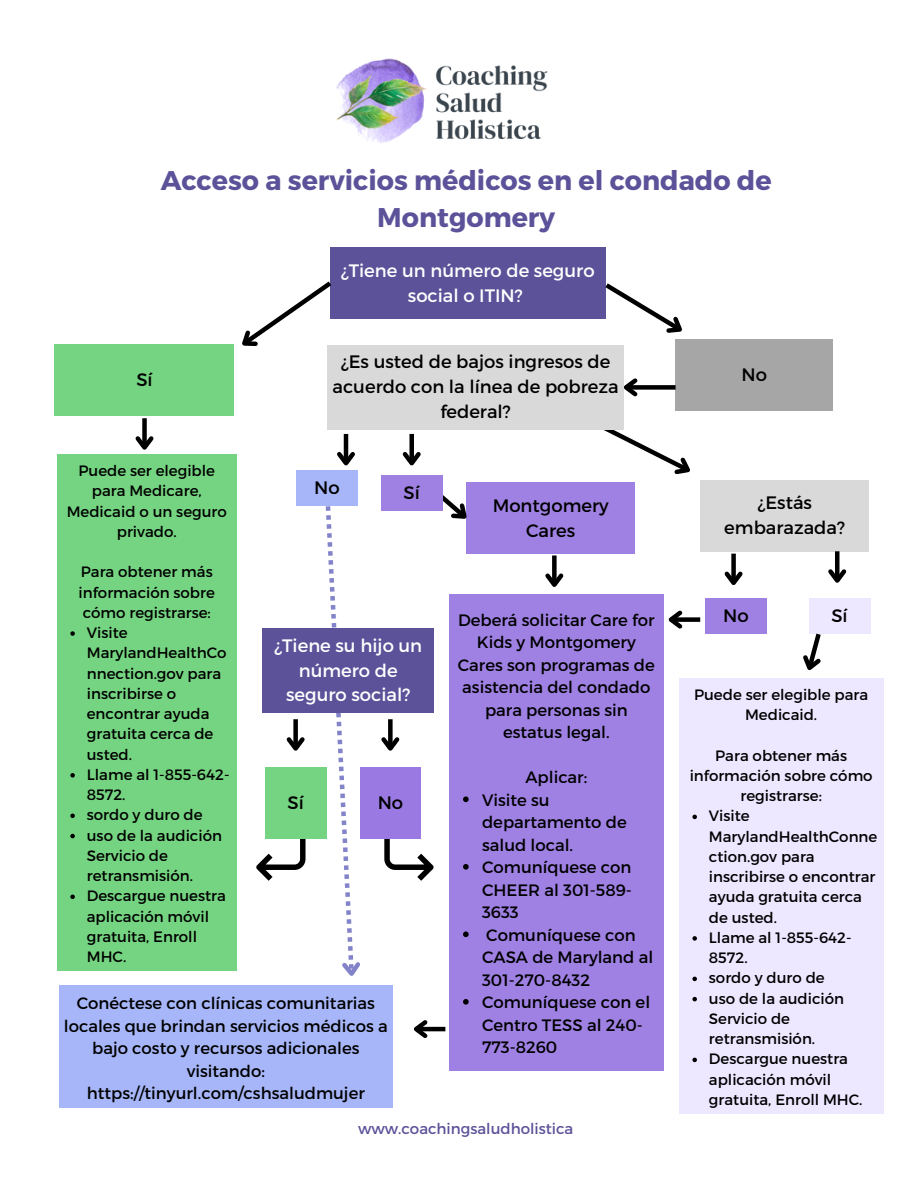
<style>
.page{position:relative;width:918px;height:1188px;background:#fff}
.page>*{position:absolute;margin:0;border:0;box-sizing:border-box;transform-origin:0 0}
.t1{font:700 27px/37.2px "Montserrat";color:#5b5299;text-align:center}
.t2{font:18px/24.8px "Montserrat";color:#000;text-align:center}
.t3{font:18px/24.8px "Montserrat";color:#fff;text-align:center}
.t4{font:16.5px/22.5px "Montserrat";color:#000}
.t5{font:15px/20.2px "Montserrat";color:#000}
.t6{font:15px "Montserrat";color:#5b5299}
</style>
<div class="page">
<img style="left:336px;top:58px;width:212px;height:86px">
<div style="left:330px;top:248px;width:275px;height:71px;background:#5b5299"></div>
<div style="left:55px;top:345px;width:179px;height:71px;background:#75d481"></div>
<div style="left:676px;top:340px;width:157px;height:71px;background:#a6a6a6"></div>
<div style="left:57px;top:455px;width:180px;height:516px;background:#75d481"></div>
<svg style="left:70px;top:631px;width:5px;height:5px"></svg>
<svg style="left:70px;top:773px;width:5px;height:5px"></svg>
<svg style="left:70px;top:814px;width:5px;height:4px"></svg>
<svg style="left:70px;top:834px;width:5px;height:4px"></svg>
<svg style="left:70px;top:895px;width:5px;height:4px"></svg>
<div style="left:700px;top:480px;width:169px;height:71px;background:#d9d9d9"></div>
<svg style="left:326px;top:506px;width:39px;height:470px"></svg>
<div style="left:263px;top:628px;width:171px;height:85px;background:#5b5299"></div>
<div style="left:466px;top:483px;width:169px;height:71px;background:#9f81e3"></div>
<svg style="left:595px;top:430px;width:95px;height:53px"></svg>
<svg style="left:433px;top:488px;width:34px;height:31px"></svg>
<div style="left:142px;top:418px;width:5px;height:30px;background:#000"></div>
<svg style="left:131px;top:432px;width:27px;height:23px"></svg>
<svg style="left:231px;top:281px;width:101px;height:65px"></svg>
<svg style="left:605px;top:279px;width:88px;height:66px"></svg>
<div style="left:626px;top:385px;width:50px;height:5px;background:#000"></div>
<svg style="left:624px;top:378px;width:18px;height:19px"></svg>
<div style="left:293px;top:719px;width:5px;height:29px;background:#000"></div>
<svg style="left:286px;top:733px;width:19px;height:18px"></svg>
<div style="left:679px;top:679px;width:204px;height:435px;background:#ede7ff"></div>
<svg style="left:692px;top:815px;width:5px;height:4px"></svg>
<svg style="left:692px;top:936px;width:5px;height:5px"></svg>
<svg style="left:692px;top:977px;width:5px;height:4px"></svg>
<svg style="left:692px;top:997px;width:5px;height:4px"></svg>
<svg style="left:692px;top:1058px;width:5px;height:4px"></svg>
<svg style="left:257px;top:838px;width:49px;height:43px"></svg>
<div style="left:265px;top:767px;width:61px;height:71px;background:#75d481"></div>
<svg style="left:384px;top:838px;width:50px;height:43px"></svg>
<div style="left:360px;top:767px;width:61px;height:71px;background:#9b79e3"></div>
<div style="left:450px;top:594px;width:213px;height:476px;background:#9f81e3"></div>
<svg style="left:463px;top:797px;width:6px;height:5px"></svg>
<svg style="left:463px;top:864px;width:6px;height:6px"></svg>
<svg style="left:463px;top:932px;width:6px;height:5px"></svg>
<svg style="left:463px;top:999px;width:6px;height:6px"></svg>
<div style="left:705px;top:599px;width:61px;height:35px;background:#9f81e3"></div>
<div style="left:809px;top:599px;width:61px;height:35px;background:#ede7ff"></div>
<svg style="left:795px;top:633px;width:31px;height:46px"></svg>
<hr style="left:835px;top:551px;width:4px;height:30px;background:#000">
<svg style="left:828px;top:565px;width:19px;height:18px"></svg>
<div style="left:731px;top:554px;width:5px;height:29px;background:#000"></div>
<svg style="left:724px;top:568px;width:19px;height:17px"></svg>
<div style="left:671px;top:617px;width:29px;height:5px;background:#000"></div>
<svg style="left:663px;top:607px;width:23px;height:26px"></svg>
<div style="left:552px;top:556px;width:5px;height:29px;background:#000"></div>
<svg style="left:545px;top:569px;width:19px;height:18px"></svg>
<div style="left:59px;top:986px;width:334px;height:122px;background:#a6b6f8"></div>
<hr style="left:416px;top:1027px;width:29px;height:4px;background:#000">
<svg style="left:414px;top:1020px;width:17px;height:18px"></svg>
<div style="left:388px;top:719px;width:5px;height:29px;background:#000"></div>
<svg style="left:381px;top:733px;width:19px;height:18px"></svg>
<div style="left:327px;top:345px;width:297px;height:85px;background:#d9d9d9"></div>
<div style="left:297px;top:471px;width:61px;height:35px;background:#a6b6f8"></div>
<div style="left:381px;top:475px;width:61px;height:35px;background:#9f81e3"></div>
<div style="left:409px;top:434px;width:5px;height:29px;background:#000"></div>
<svg style="left:402px;top:448px;width:19px;height:18px"></svg>
<hr style="left:344px;top:434px;width:4px;height:29px;background:#000">
<svg style="left:333px;top:448px;width:25px;height:23px"></svg>
<p class="t1" style="left:161px;top:160px;width:613px">Acceso a servicios médicos en el condado de<br>Montgomery</p>
<p class="t3" style="left:341px;top:257px;width:255px">¿Tiene un número de seguro social o ITIN?</p>
<p class="t2" style="left:333px;top:349px;width:288px">¿Es usted de bajos ingresos de acuerdo con la línea de pobreza federal?</p>
<p class="t2" style="left:136px;top:367px;width:18px">Sí</p>
<p class="t2" style="left:741px;top:362px;width:27px">No</p>
<p class="t5" style="left:67px;top:460px;width:162px;text-align:center">Puede ser elegible para Medicare,<br>Medicaid o un seguro privado.</p>
<p class="t5" style="left:79px;top:561px;width:138px">Para obtener más información sobre cómo registrarse:</p>
<p class="t2" style="left:314px;top:475px;width:27px">No</p>
<p class="t2" style="left:404px;top:479px;width:18px">Sí</p>
<p class="t2" style="left:493px;top:492px;width:117px">Montgomery<br>Cares</p>
<p class="t4" style="left:458px;top:608px;width:199px;text-align:center">Deberá solicitar Care for<br>Kids y Montgomery<br>Cares son programas de asistencia del condado para personas sin estatus legal.</p>
<p class="t4" style="left:525px;top:765px;width:63px">Aplicar:</p>
<p class="t5" style="left:87px;top:622px;width:141px">Visite<br>MarylandHealthCo nnection.gov para inscribirse o encontrar ayuda gratuita cerca de usted.</p>
<p class="t5" style="left:87px;top:764px;width:144px">Llame al 1-855-642-<br>8572.</p>
<p class="t5" style="left:87px;top:804px;width:117px">sordo y duro de</p>
<p class="t5" style="left:87px;top:824px;width:137px">uso de la audición<br>Servicio de retransmisión.</p>
<p class="t5" style="left:87px;top:885px;width:141px">Descargue nuestra aplicación móvil gratuita, Enroll<br>MHC.</p>
<p class="t3" style="left:274px;top:632px;width:150px">¿Tiene su hijo un número de seguro social?</p>
<p class="t2" style="left:287px;top:789px;width:18px">Sí</p>
<p class="t2" style="left:378px;top:789px;width:27px">No</p>
<p class="t4" style="left:482px;top:788px;width:146px">Visite su departamento de salud local.</p>
<p class="t4" style="left:482px;top:855px;width:151px;text-align:justify">Comuníquese con CHEER al 301-589- 3633</p>
<p class="t4" style="left:482px;top:923px;width:173px">Comuníquese con<br>CASA de Maryland al<br>301-270-8432</p>
<p class="t4" style="left:482px;top:990px;width:170px">Comuníquese con el<br>Centro TESS al 240-<br>773-8260</p>
<p class="t4" style="left:64px;top:991px;width:325px;text-align:center">Conéctese con clínicas comunitarias locales que brindan servicios médicos a bajo costo y recursos adicionales visitando: https://tinyurl.com/cshsaludmujer</p>
<p class="t6" style="left:358px;top:1119px;width:217px">www.coachingsaludholistica</p>
<p class="t2" style="left:724px;top:490px;width:122px">¿Estás embarazada?</p>
<p class="t2" style="left:723px;top:603px;width:27px">No</p>
<p class="t2" style="left:831px;top:603px;width:18px">Sí</p>
<p class="t5" style="left:694px;top:684px;width:176px;text-align:center">Puede ser elegible para<br>Medicaid.</p>
<p class="t5" style="left:690px;top:744px;width:184px;text-align:center">Para obtener más información sobre cómo registrarse:</p>
<p class="t5" style="left:709px;top:805px;width:170px">Visite<br>MarylandHealthConne ction.gov para inscribirse o encontrar ayuda gratuita cerca de usted.</p>
<p class="t5" style="left:709px;top:927px;width:144px">Llame al 1-855-642-<br>8572.</p>
<p class="t5" style="left:709px;top:967px;width:117px">sordo y duro de</p>
<p class="t5" style="left:709px;top:987px;width:137px">uso de la audición<br>Servicio de retransmisión.</p>
<p class="t5" style="left:709px;top:1048px;width:155px">Descargue nuestra aplicación móvil gratuita, Enroll MHC.</p>
</div>
